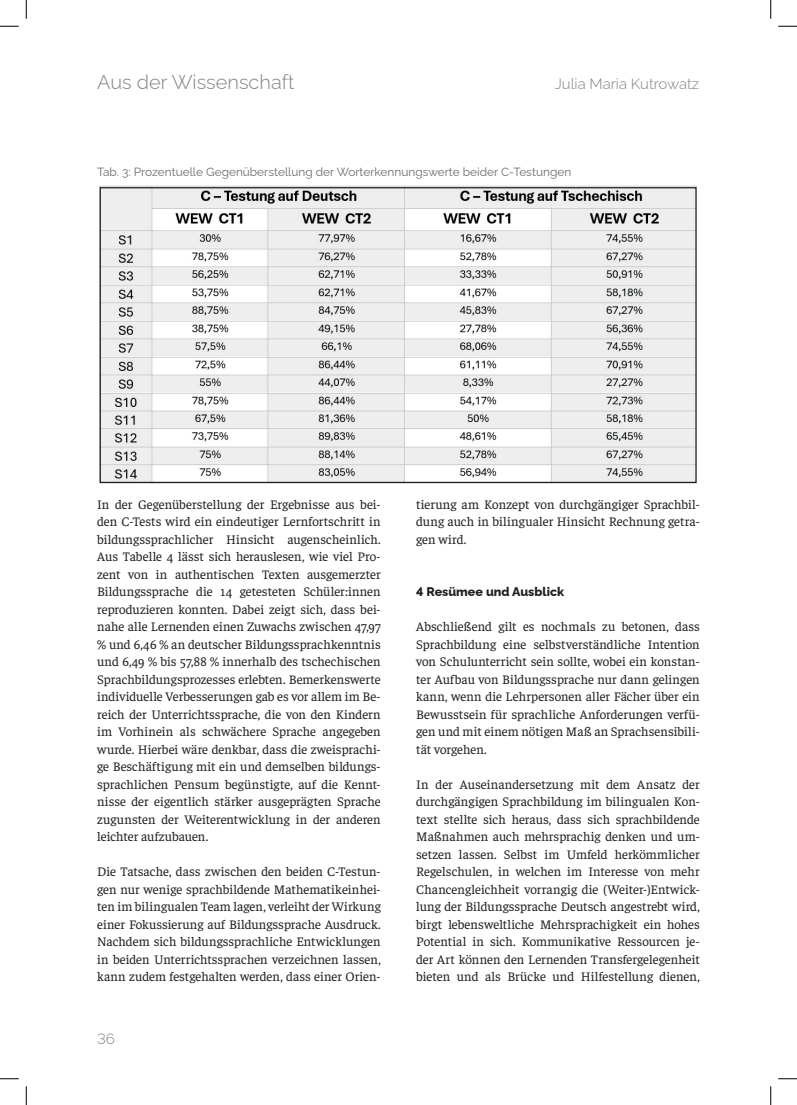
<style>
.page{position:relative;width:797px;height:1105px;background:#fff}
.page>*{position:absolute;margin:0;border:0;box-sizing:border-box;transform-origin:0 0}
.t1{font:300 20px "Raleway";color:#808285}
.t2{font:300 15px "Raleway";color:#808285}
.t3{font:13.12px/17.5px "Faustina";color:#231f20;text-align:justify}
.t4{font:800 12.5px "Raleway";color:#231f20}
.t5{font:11.88px "Raleway";color:#6c6d70}
</style>
<div class="page">
<img style="left:99px;top:185px;width:597px;height:298px">
<div style="left:100px;top:187px;width:596px;height:296px;border:1px solid #231f20"></div>
<svg style="left:0;top:25px;width:19px;height:2px"></svg>
<svg style="left:778px;top:25px;width:19px;height:2px"></svg>
<svg style="left:0;top:1078px;width:19px;height:1px"></svg>
<svg style="left:778px;top:1078px;width:19px;height:1px"></svg>
<svg style="left:25px;top:0;width:2px;height:19px"></svg>
<svg style="left:25px;top:1086px;width:2px;height:19px"></svg>
<svg style="left:770px;top:0;width:1px;height:19px"></svg>
<svg style="left:770px;top:1086px;width:1px;height:19px"></svg>
<h1 class="t1" style="left:97px;top:66px;width:199px">Aus der Wissenschaft</h1>
<p class="t2" style="left:554px;top:71px;width:146px">Julia Maria Kutrowatz</p>
<p class="t5" style="left:97px;top:163px;width:475px">Tab. 3: Prozentuelle Gegenüberstellung der Worterkennungswerte beider C-Testungen</p>
<p class="t3" style="left:97px;top:495px;width:285px">In der Gegenüberstellung der Ergebnisse aus bei&shy;den C-Tests wird ein eindeutiger Lernfortschritt in bildungssprachlicher Hinsicht augenscheinlich.<br>Aus Tabelle 4 lässt sich herauslesen, wie viel Pro&shy;zent von in authentischen Texten ausgemerzter Bildungssprache die 14 getesteten Schüler:innen reproduzieren konnten. Dabei zeigt sich, dass bei&shy;nahe alle Lernenden einen Zuwachs zwischen 47,97 % und 6,46 % an deutscher Bildungssprachkenntnis und 6,49 % bis 57,88 % innerhalb des tschechischen Sprachbildungsprozesses erlebten. Bemerkenswerte individuelle Verbesserungen gab es vor allem im Be&shy;reich der Unterrichtssprache, die von den Kindern im Vorhinein als schwächere Sprache angegeben wurde. Hierbei wäre denkbar, dass die zweisprachi&shy;ge Beschäftigung mit ein und demselben bildungs&shy;sprachlichen Pensum begünstigte, auf die Kennt&shy;nisse der eigentlich stärker ausgeprägten Sprache zugunsten der Weiterentwicklung in der anderen leichter aufzubauen.</p>
<p class="t3" style="left:97px;top:862px;width:285px">Die Tatsache, dass zwischen den beiden C-Testun&shy;gen nur wenige sprachbildende Mathematikeinhei&shy;ten im bilingualen Team lagen, verleiht der Wirkung einer Fokussierung auf Bildungssprache Ausdruck.<br>Nachdem sich bildungssprachliche Entwicklungen in beiden Unterrichtssprachen verzeichnen lassen, kann zudem festgehalten werden, dass einer Orien-</p>
<p class="t2" style="left:97px;top:1027px;width:19px">36</p>
<p class="t3" style="left:416px;top:495px;width:285px">tierung am Konzept von durchgängiger Sprachbil&shy;dung auch in bilingualer Hinsicht Rechnung getra&shy;gen wird.</p>
<p class="t4" style="left:416px;top:582px;width:150px">4 Resümee und Ausblick</p>
<p class="t3" style="left:416px;top:617px;width:285px">Abschließend gilt es nochmals zu betonen, dass Sprachbildung eine selbstverständliche Intention von Schulunterricht sein sollte, wobei ein konstan&shy;ter Aufbau von Bildungssprache nur dann gelingen kann, wenn die Lehrpersonen aller Fächer über ein Bewusstsein für sprachliche Anforderungen verfü&shy;gen und mit einem nötigen Maß an Sprachsensibili&shy;tät vorgehen.</p>
<p class="t3" style="left:416px;top:775px;width:285px">In der Auseinandersetzung mit dem Ansatz der durchgängigen Sprachbildung im bilingualen Kon&shy;text stellte sich heraus, dass sich sprachbildende Maßnahmen auch mehrsprachig denken und um&shy;setzen lassen. Selbst im Umfeld herkömmlicher Regelschulen, in welchen im Interesse von mehr Chancengleichheit vorrangig die (Weiter-)Entwick&shy;lung der Bildungssprache Deutsch angestrebt wird, birgt lebensweltliche Mehrsprachigkeit ein hohes Potential in sich. Kommunikative Ressourcen je&shy;der Art können den Lernenden Transfergelegenheit bieten und als Brücke und Hilfestellung dienen,</p>
</div>
